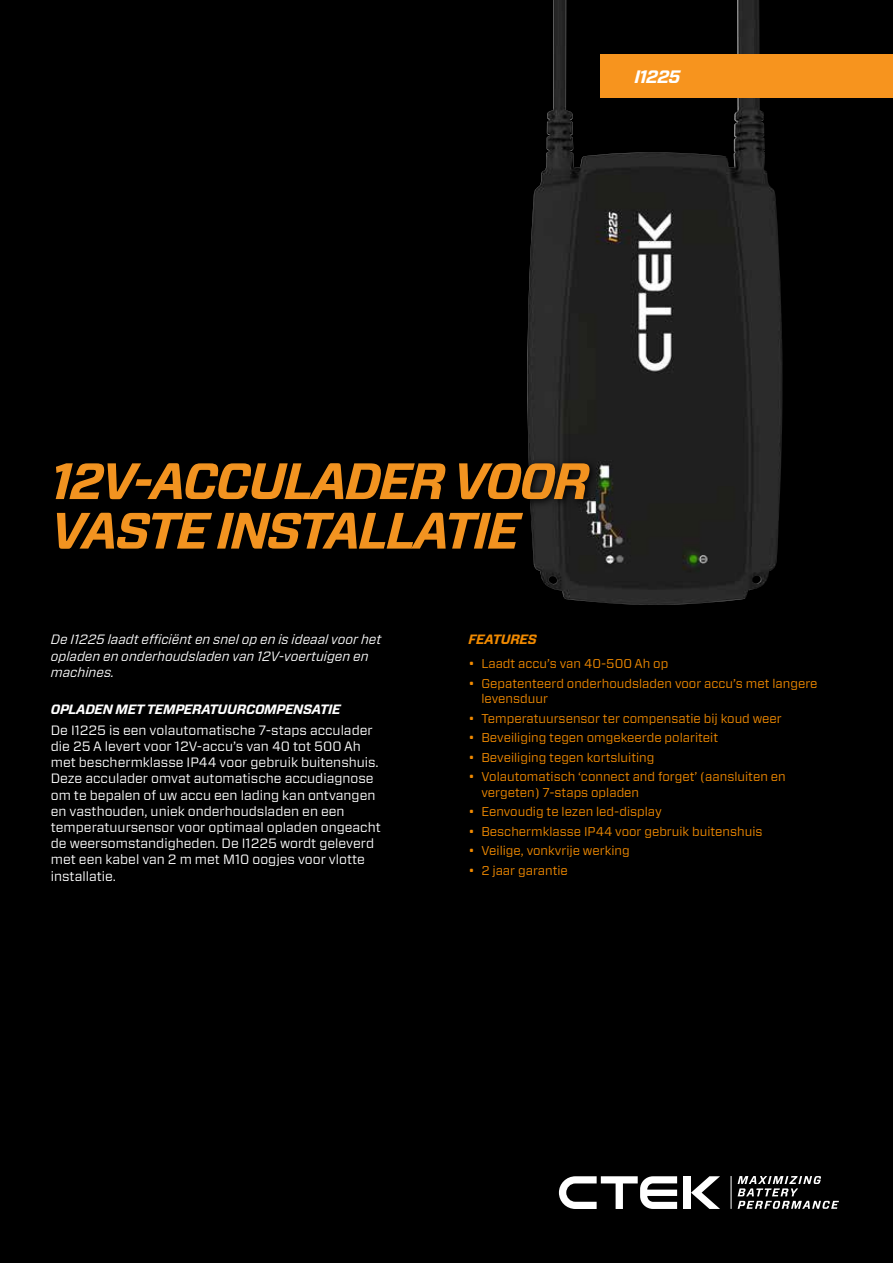
<style>
.page{position:relative;width:893px;height:1263px;background:#000}
.page>*{position:absolute;margin:0;border:0;box-sizing:border-box;transform-origin:0 0}
.t1{font:italic 700 51px/49.5px "Forza";letter-spacing:-.04em;color:#f29320}
.t2{font:italic 700 18px "Forza";letter-spacing:-.04em;color:#fff}
.t3{font:13.5px/16.2px "Forza";color:#fff}
.t4{font:italic 13.5px/16.2px "Forza";color:#fff}
.t5{font:italic 700 13.5px "Forza";letter-spacing:-.02em;color:#fff}
.t6{font:italic 700 13.5px "Forza";letter-spacing:-.02em;color:#f18a00}
.t7{font:12.75px/15.3px "Forza";color:#f18a00}
</style>
<div class="page">
<img style="left:527px;top:0;width:255px;height:605px">
<div style="left:684px;top:1176px;width:7px;height:33px;background:#fff"></div>
<svg style="left:691px;top:1176px;width:29px;height:33px"></svg>
<svg style="left:559px;top:1176px;width:118px;height:33px"></svg>
<svg style="left:738px;top:1176px;width:101px;height:33px"></svg>
<hr style="left:731px;top:1176px;width:1px;height:33px;background:#fff">
<div style="left:50px;top:457px;width:549px;height:101px;background:#000"></div>
<div style="left:600px;top:54px;width:293px;height:43px;background:#f7941e"></div>
<h2 class="t2" style="left:634px;top:64px;width:48px">I1225</h2>
<h1 class="t1" style="left:51px;top:457px;width:540px">12V-ACCULADER VOOR<br>VASTE INSTALLATIE</h1>
<p class="t4" style="left:51px;top:631px;width:332px">De I1225 laadt efficiënt en snel op en is ideaal voor het opladen en onderhoudsladen van 12V-voertuigen en machines.</p>
<p class="t5" style="left:51px;top:700px;width:291px">OPLADEN MET TEMPERATUURCOMPENSATIE</p>
<p class="t3" style="left:51px;top:722px;width:332px">De I1225 is een volautomatische 7-staps acculader die 25 A levert voor 12V-accu’s van 40 tot 500 Ah met beschermklasse IP44 voor gebruik buitenshuis.<br>Deze acculader omvat automatische accudiagnose om te bepalen of uw accu een lading kan ontvangen en vasthouden, uniek onderhoudsladen en een temperatuursensor voor optimaal opladen ongeacht de weersomstandigheden. De I1225 wordt geleverd met een kabel van 2 m met M10 oogjes voor vlotte installatie.</p>
<p class="t6" style="left:469px;top:630px;width:70px">FEATURES</p>
<p class="t7" style="left:469px;top:656px;width:201px">• Laadt accu’s van 40-500 Ah op</p>
<p class="t7" style="left:481px;top:675px;width:338px;text-indent:-13px">• Gepatenteerd onderhoudsladen voor accu’s met langere levensduur</p>
<p class="t7" style="left:469px;top:710px;width:315px">• Temperatuursensor ter compensatie bij koud weer</p>
<p class="t7" style="left:469px;top:730px;width:251px">• Beveiliging tegen omgekeerde polariteit</p>
<p class="t7" style="left:469px;top:749px;width:187px">• Beveiliging tegen kortsluiting</p>
<p class="t7" style="left:481px;top:769px;width:306px;text-indent:-13px">• Volautomatisch ‘connect and forget’ (aansluiten en vergeten) 7-staps opladen</p>
<p class="t7" style="left:469px;top:804px;width:195px">• Eenvoudig te lezen led-display</p>
<p class="t7" style="left:469px;top:823px;width:295px">• Beschermklasse IP44 voor gebruik buitenshuis</p>
<p class="t7" style="left:469px;top:843px;width:163px">• Veilige, vonkvrije werking</p>
<p class="t7" style="left:469px;top:862px;width:101px">• 2 jaar garantie</p>
</div>
